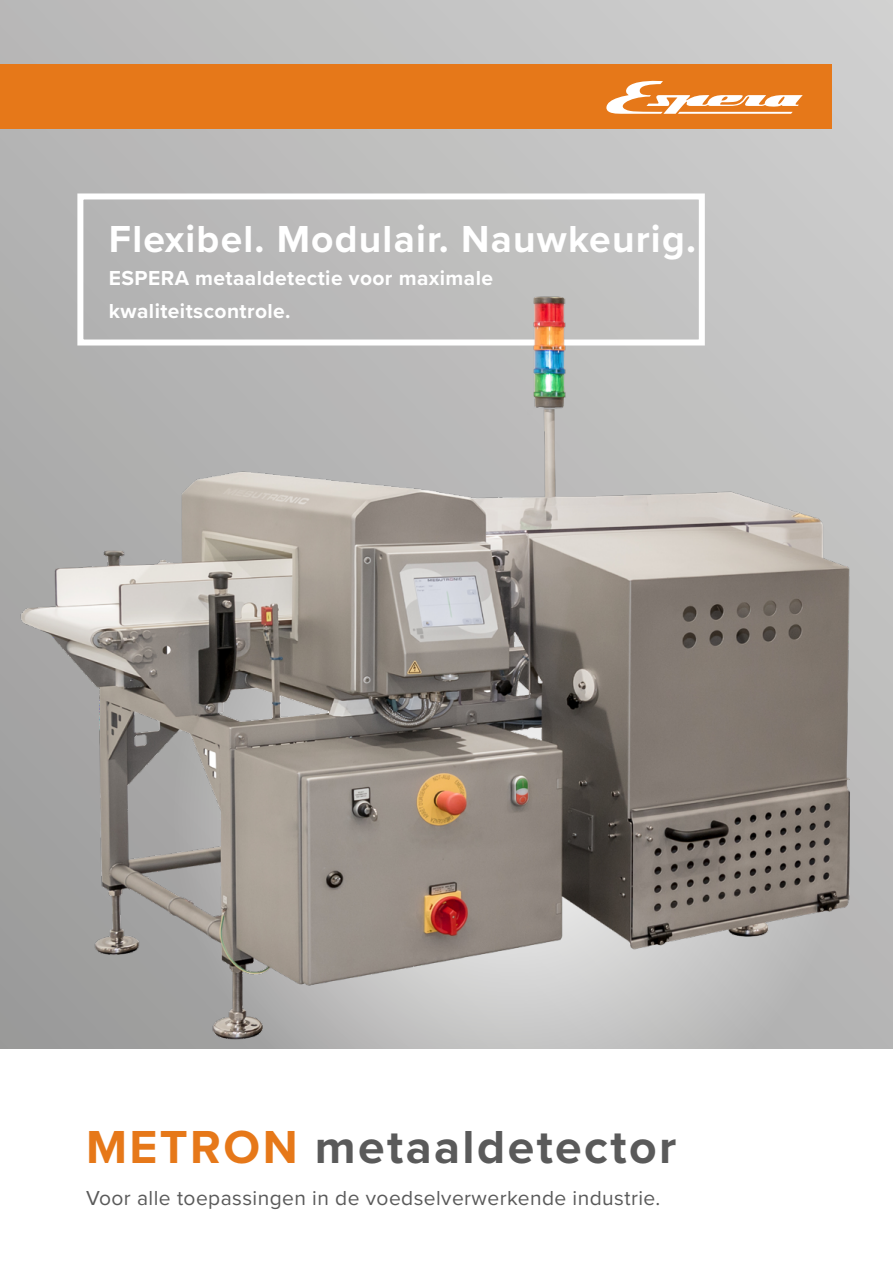
<style>
.page{position:relative;width:893px;height:1263px;background:#fff}
.page>*{position:absolute;margin:0;border:0;box-sizing:border-box;transform-origin:0 0}
.t1{font:700 48px "Proxima Nova";letter-spacing:.05em;color:#5a5a5a}
.t2{font:700 39px "Proxima Nova";letter-spacing:.03em;color:#fff}
.t3{font:21px "Proxima Nova";letter-spacing:.02em;color:#5a5a5a}
.t4{font:700 21px/33px "Proxima Nova";letter-spacing:.02em;color:#fff}
.s1{color:#e67819}
</style>
<div class="page">
<div style="left:0;top:0;width:893px;height:1051px;background:linear-gradient(to right,#b4b4b3,#cccdcc)"></div>
<div style="left:0;top:1049px;width:893px;height:214px;background:#fff"></div>
<div style="left:0;top:64px;width:831px;height:65px;background:#e67819"></div>
<svg style="left:606px;top:80px;width:197px;height:34px"></svg>
<div style="left:77px;top:193px;width:628px;height:152px;border:6px solid #fff"></div>
<img style="left:0;top:291px;width:875px;height:758px">
<div style="left:796px;top:75px;width:14px;height:14px;background:#e67819"></div>
<h2 class="t2" style="left:109px;top:210px;width:589px">Flexibel. Modulair. Nauwkeurig.</h2>
<p class="t4" style="left:109px;top:261px;width:386px">ESPERA metaaldetectie voor maximale kwaliteitscontrole.</p>
<h1 class="t1" style="left:86px;top:1111px;width:592px"><span class="s1">METRON</span> metaaldetector</h1>
<p class="t3" style="left:86px;top:1182px;width:576px">Voor alle toepassingen in de voedselverwerkende industrie.</p>
</div>
